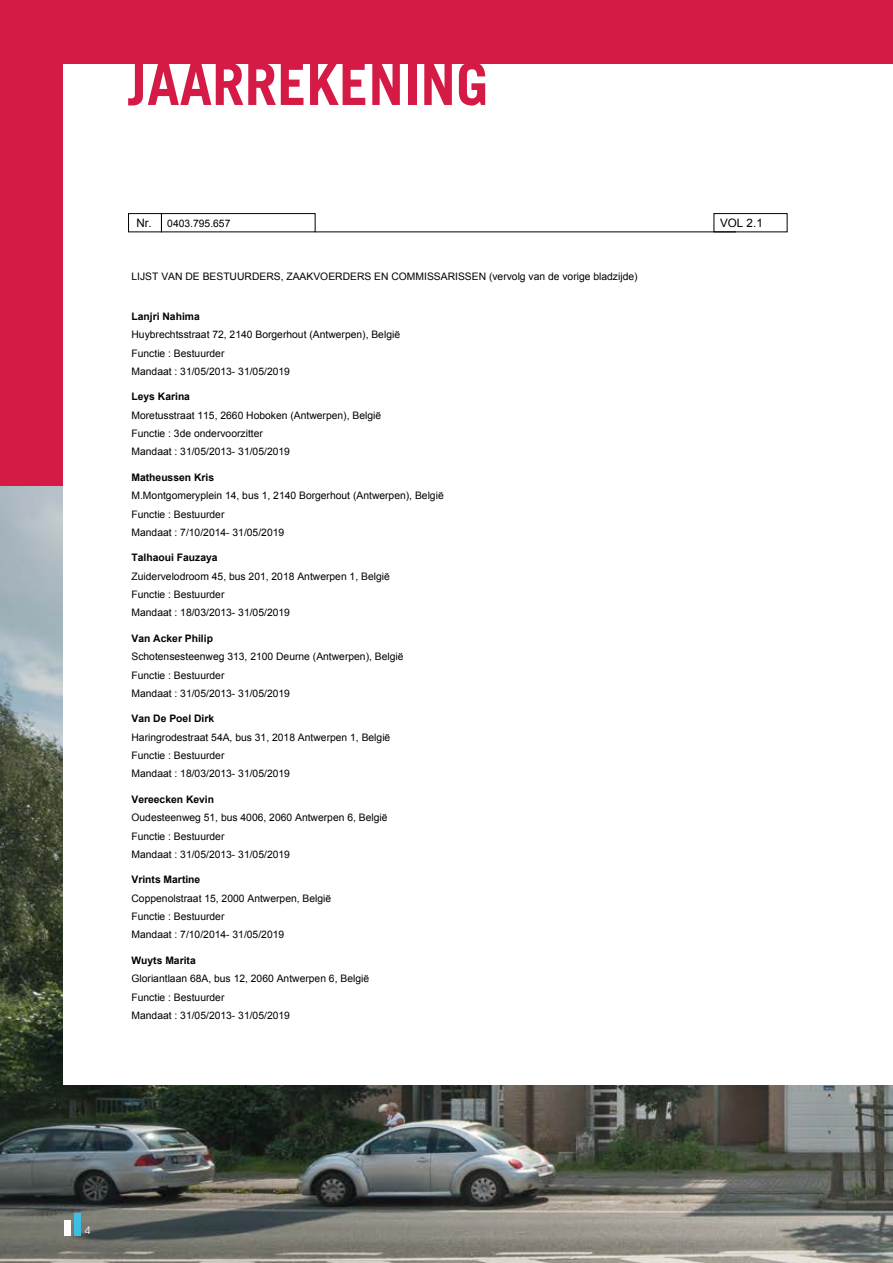
<style>
.page{position:relative;width:893px;height:1263px;background:#fff}
.page>*{position:absolute;margin:0;border:0;box-sizing:border-box;transform-origin:0 0}
.t1{font:700 58.5px "Trade Gothic LT Std";color:#d51a46}
.t2{font:11.55px "Arial";color:#000}
.t3{font:10.35px/18.3px "Arial";color:#000}
.t4{font:700 10.35px "Arial";color:#000}
.t5{font:10.05px "ITC Avant Garde Std";color:#fff}
</style>
<div class="page">
<img style="left:0;top:486px;width:893px;height:777px">
<div style="left:0;top:0;width:893px;height:486px;background:#d51a46"></div>
<div style="left:64px;top:64px;width:829px;height:1020px;background:#fff"></div>
<div style="left:64px;top:1219px;width:6px;height:16px;background:#fff"></div>
<div style="left:74px;top:1213px;width:7px;height:22px;background:#3fbee3"></div>
<div style="left:128px;top:213px;width:34px;height:19px;border:1px solid #000"></div>
<div style="left:713px;top:213px;width:75px;height:19px;border:1px solid #000"></div>
<hr style="left:315px;top:231px;width:421px;height:1px;background:#000">
<div style="left:161px;top:213px;width:155px;height:19px;border:1px solid #000"></div>
<h1 class="t1" style="left:128px;top:48px;width:362px">JAARREKENING</h1>
<p class="t2" style="left:136px;top:216px;width:17px">Nr.</p>
<p class="t2" style="left:720px;top:216px;width:44px">VOL 2.1</p>
<p class="t3" style="left:167px;top:214px;width:65px">0403.795.657</p>
<p class="t3" style="left:132px;top:267px;width:508px">LIJST VAN DE BESTUURDERS, ZAAKVOERDERS EN COMMISSARISSEN (vervolg van de vorige bladzijde)</p>
<p class="t4" style="left:132px;top:309px;width:70px">Lanjri Nahima</p>
<p class="t3" style="left:132px;top:344px;width:160px">Functie : Bestuurder<br>Mandaat : 31/05/2013- 31/05/2019</p>
<p class="t3" style="left:132px;top:326px;width:270px">Huybrechtsstraat 72, 2140 Borgerhout (Antwerpen), België</p>
<p class="t4" style="left:132px;top:390px;width:60px">Leys Karina</p>
<p class="t3" style="left:132px;top:424px;width:160px">Functie : 3de ondervoorzitter<br>Mandaat : 31/05/2013- 31/05/2019</p>
<p class="t3" style="left:132px;top:406px;width:251px">Moretusstraat 115, 2660 Hoboken (Antwerpen), België</p>
<p class="t4" style="left:132px;top:470px;width:84px">Matheussen Kris</p>
<p class="t3" style="left:132px;top:505px;width:154px">Functie : Bestuurder<br>Mandaat : 7/10/2014- 31/05/2019</p>
<p class="t3" style="left:132px;top:486px;width:314px">M.Montgomeryplein 14, bus 1, 2140 Borgerhout (Antwerpen), België</p>
<p class="t4" style="left:132px;top:551px;width:88px">Talhaoui Fauzaya</p>
<p class="t3" style="left:132px;top:585px;width:160px">Functie : Bestuurder<br>Mandaat : 18/03/2013- 31/05/2019</p>
<p class="t3" style="left:132px;top:567px;width:260px">Zuidervelodroom 45, bus 201, 2018 Antwerpen 1, België</p>
<p class="t4" style="left:132px;top:631px;width:83px">Van Acker Philip</p>
<p class="t3" style="left:132px;top:666px;width:160px">Functie : Bestuurder<br>Mandaat : 31/05/2013- 31/05/2019</p>
<p class="t3" style="left:132px;top:647px;width:274px">Schotensesteenweg 313, 2100 Deurne (Antwerpen), België</p>
<p class="t4" style="left:132px;top:712px;width:84px">Van De Poel Dirk</p>
<p class="t3" style="left:132px;top:746px;width:160px">Functie : Bestuurder<br>Mandaat : 18/03/2013- 31/05/2019</p>
<p class="t3" style="left:132px;top:728px;width:260px">Haringrodestraat 54A, bus 31, 2018 Antwerpen 1, België</p>
<p class="t4" style="left:132px;top:792px;width:84px">Vereecken Kevin</p>
<p class="t3" style="left:132px;top:827px;width:160px">Functie : Bestuurder<br>Mandaat : 31/05/2013- 31/05/2019</p>
<p class="t3" style="left:132px;top:808px;width:257px">Oudesteenweg 51, bus 4006, 2060 Antwerpen 6, België</p>
<p class="t4" style="left:132px;top:873px;width:70px">Vrints Martine</p>
<p class="t3" style="left:132px;top:907px;width:154px">Functie : Bestuurder<br>Mandaat : 7/10/2014- 31/05/2019</p>
<p class="t3" style="left:132px;top:889px;width:201px">Coppenolstraat 15, 2000 Antwerpen, België</p>
<p class="t4" style="left:132px;top:953px;width:66px">Wuyts Marita</p>
<p class="t3" style="left:132px;top:988px;width:160px">Functie : Bestuurder<br>Mandaat : 31/05/2013- 31/05/2019</p>
<p class="t3" style="left:132px;top:969px;width:239px">Gloriantlaan 68A, bus 12, 2060 Antwerpen 6, België</p>
<p class="t5" style="left:85px;top:1224px;width:7px">4</p>
</div>
